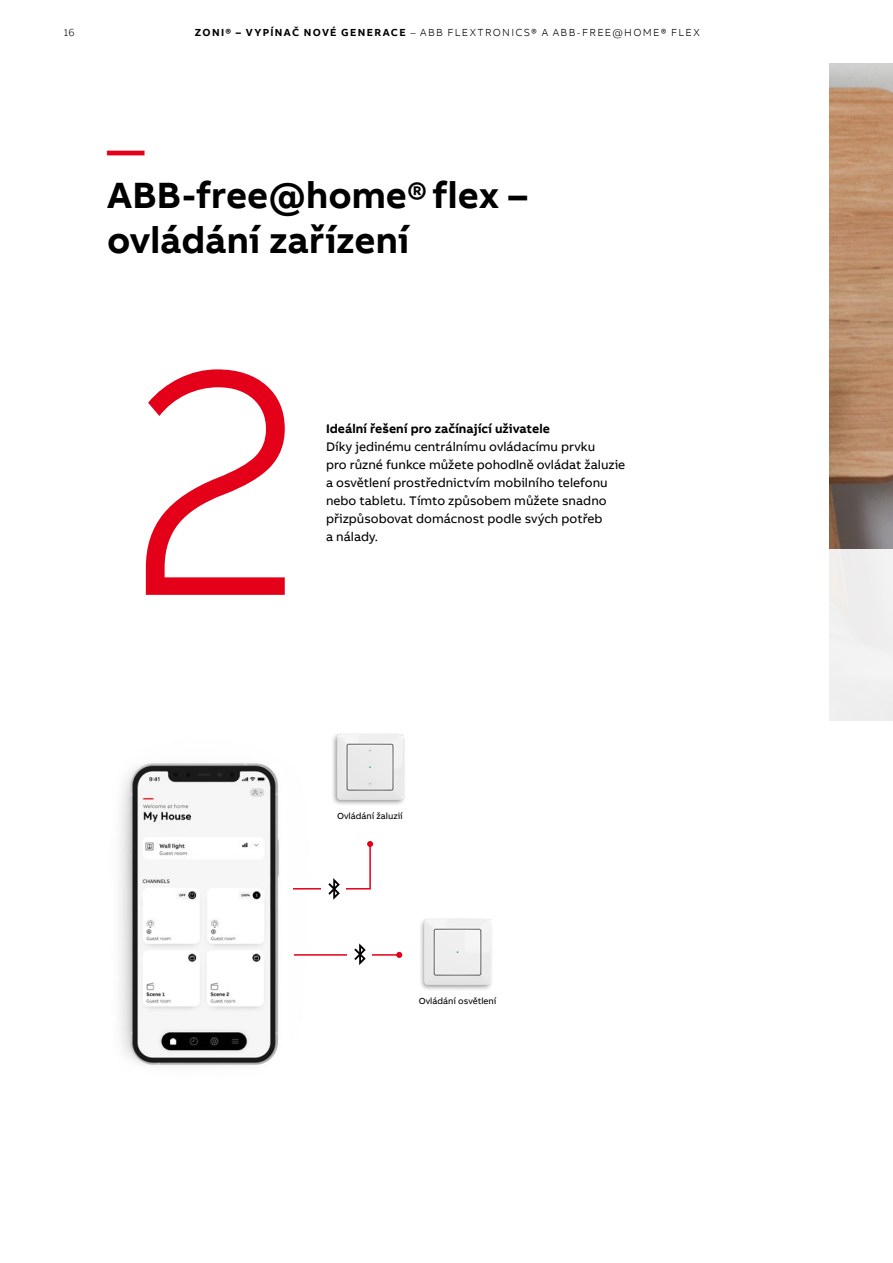
<style>
.page{position:relative;width:893px;height:1263px;background:#fff}
.page>*{position:absolute;margin:0;border:0;box-sizing:border-box;transform-origin:0 0}
.t1{font:300 330px "AB Bvoice";color:#e30018}
.t2{font:700 37.5px/45px "AB Bvoice";color:#000}
.t3{font:700 37.5px "AB Bvoice";color:#e30018}
.t4{font:12.75px/18px "AB Bvoice";color:#000}
.t5{font:700 12.75px "AB Bvoice";color:#000}
.t6{font:300 10.5px "AB Bvoice";letter-spacing:.12em;color:#000}
.t7{font:9px "AB Bvoice";color:#000}
.s1{font-weight:700}
</style>
<div class="page">
<img style="left:829px;top:64px;width:64px;height:486px">
<div style="left:829px;top:550px;width:64px;height:180px;background:#efefef"></div>
<img style="left:120px;top:763px;width:174px;height:303px">
<img style="left:131px;top:764px;width:146px;height:300px">
<hr style="left:294px;top:954px;width:105px;height:2px;background:#e30018">
<svg style="left:396px;top:952px;width:6px;height:6px"></svg>
<div style="left:347px;top:937px;width:25px;height:36px;background:#fff"></div>
<svg style="left:291px;top:841px;width:82px;height:59px"></svg>
<svg style="left:354px;top:943px;width:12px;height:22px"></svg>
<div style="left:419px;top:916px;width:74px;height:75px;background:#000;opacity:.4"></div>
<img style="left:425px;top:919px;width:65px;height:66px">
<div style="left:331px;top:731px;width:75px;height:75px;background:#000;opacity:.4"></div>
<img style="left:337px;top:734px;width:65px;height:66px">
<p class="t6" style="left:64px;top:26px;width:12px">16</p>
<p class="t6" style="left:195px;top:26px;width:506px"><span class="s1">ZONI® – VYPÍNAČ NOVÉ GENERACE</span> – ABB FLEXTRONICS® A ABB-FREE@HOME® FLEX</p>
<h2 class="t3" style="left:107px;top:126px;width:39px">—</h2>
<h2 class="t2" style="left:107px;top:173px;width:421px">ABB-free@home®flex – ovládání zařízení</h2>
<h1 class="t1" style="left:129px;top:290px;width:174px">2</h1>
<p class="t5" style="left:326px;top:421px;width:225px">Ideální řešení pro začínající uživatele</p>
<p class="t4" style="left:326px;top:438px;width:301px">Díky jedinému centrálnímu ovládacímu prvku<br>pro různé funkce můžete pohodlně ovládat žaluzie a osvětlení prostřednictvím mobilního telefonu nebo tabletu. Tímto způsobem můžete snadno přizpůsobovat domácnost podle svých potřeb</p>
<p class="t4" style="left:326px;top:528px;width:54px">a nálady.</p>
<p class="t7" style="left:337px;top:811px;width:67px">Ovládání žaluzií</p>
<p class="t7" style="left:419px;top:996px;width:79px">Ovládání osvětlení</p>
</div>
